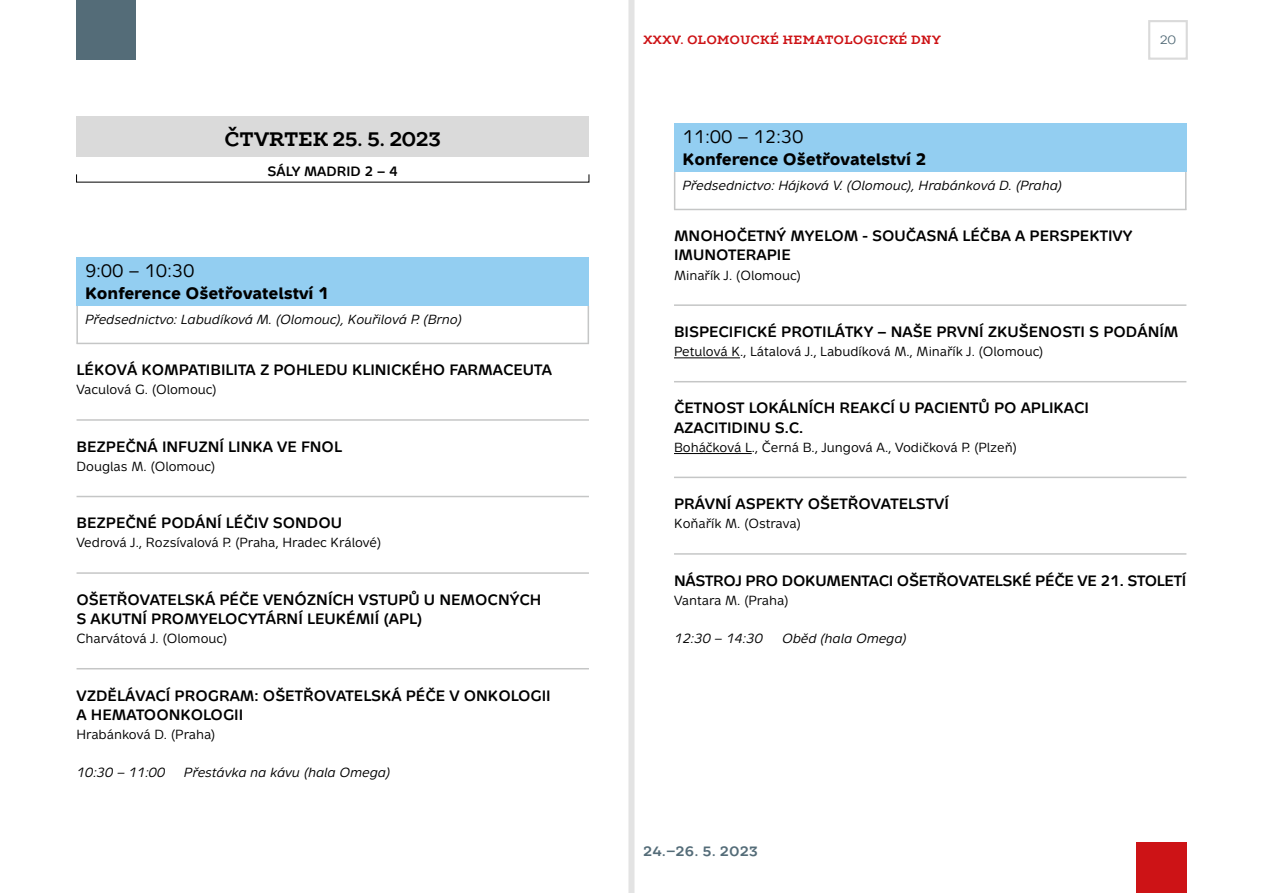
<style>
.page{position:relative;width:1263px;height:893px;background:#fff}
.page>*{position:absolute;margin:0;border:0;box-sizing:border-box;transform-origin:0 0}
.Datum{font:700 19.5px "TT Slabs";color:#000}
.Osetr_cas{font:18px "Metron";color:#000}
.Osetr_H1{font:700 16.5px "Metron";color:#000}
.Lekari_H2{font:700 15px/19.2px "Metron";color:#000}
.t1{font:700 13.5px "TT Slabs";letter-spacing:.05em;color:#546c78}
.Saly{font:700 13.5px "Metron";color:#000}
.Lekari_jmeno{font:13.2px "Metron";color:#000}
.Osetr_predsednictvo{font:italic 13.2px "Metron";color:#000}
.Obed_Prestavka{font:italic 13.2px "Metron";color:#000}
.t2{font:700 12px "TT Slabs";letter-spacing:.04em;color:#cd1316}
.t3{font:12px "TT Slabs";color:#546c78}
</style>
<div class="page">
<div style="left:1148px;top:20px;width:40px;height:40px;border:2px solid #dadada"></div>
<div style="left:77px;top:0;width:59px;height:60px;background:#546c78"></div>
<div style="left:1136px;top:843px;width:50px;height:50px;background:#cd1316"></div>
<div style="left:77px;top:116px;width:512px;height:41px;background:#dadada"></div>
<div style="left:77px;top:257px;width:512px;height:49px;background:#93cef1"></div>
<hr style="left:76px;top:306px;width:2px;height:38px;background:#c5c6c6">
<hr style="left:588px;top:306px;width:1px;height:38px;background:#c5c6c6">
<hr style="left:77px;top:343px;width:512px;height:1px;background:#c5c6c6">
<hr style="left:77px;top:419px;width:512px;height:2px;background:#c5c6c6">
<hr style="left:77px;top:496px;width:512px;height:1px;background:#c5c6c6">
<hr style="left:77px;top:572px;width:512px;height:2px;background:#c5c6c6">
<hr style="left:77px;top:668px;width:512px;height:1px;background:#c5c6c6">
<div style="left:674px;top:123px;width:512px;height:49px;background:#93cef1"></div>
<hr style="left:674px;top:172px;width:1px;height:38px;background:#c5c6c6">
<hr style="left:1185px;top:172px;width:1px;height:38px;background:#c5c6c6">
<hr style="left:674px;top:209px;width:512px;height:1px;background:#c5c6c6">
<hr style="left:674px;top:304px;width:512px;height:2px;background:#c5c6c6">
<hr style="left:674px;top:357px;width:66px;height:1px;background:#000">
<hr style="left:674px;top:381px;width:512px;height:1px;background:#c5c6c6">
<hr style="left:674px;top:453px;width:78px;height:1px;background:#000">
<hr style="left:674px;top:477px;width:512px;height:1px;background:#c5c6c6">
<hr style="left:674px;top:553px;width:512px;height:2px;background:#c5c6c6">
<div style="left:628px;top:0;width:6px;height:893px;background:#e3e3e3"></div>
<p class="Datum" style="left:225px;top:125px;width:217px">ČTVRTEK 25. 5. 2023</p>
<p class="Saly" style="left:268px;top:163px;width:132px">SÁLY MADRID 2 – 4</p>
<p class="Osetr_cas" style="left:85px;top:260px;width:111px">9:00 – 10:30</p>
<p class="Osetr_H1" style="left:85px;top:282px;width:246px">Konference Ošetřovatelství 1</p>
<p class="Osetr_predsednictvo" style="left:85px;top:312px;width:379px">Předsednictvo: Labudíková M. (Olomouc), Kouřilová P. (Brno)</p>
<p class="Lekari_H2" style="left:77px;top:360px;width:477px">LÉKOVÁ KOMPATIBILITA Z POHLEDU KLINICKÉHO FARMACEUTA</p>
<p class="Lekari_jmeno" style="left:77px;top:382px;width:142px">Vaculová G. (Olomouc)</p>
<p class="Lekari_H2" style="left:77px;top:437px;width:267px">BEZPEČNÁ INFUZNÍ LINKA VE FNOL</p>
<p class="Lekari_jmeno" style="left:77px;top:459px;width:140px">Douglas M. (Olomouc)</p>
<p class="Lekari_H2" style="left:77px;top:513px;width:267px">BEZPEČNÉ PODÁNÍ LÉČIV SONDOU</p>
<p class="Lekari_jmeno" style="left:77px;top:535px;width:306px">Vedrová J., Rozsívalová P. (Praha, Hradec Králové)</p>
<p class="Lekari_H2" style="left:77px;top:590px;width:466px">OŠETŘOVATELSKÁ PÉČE VENÓZNÍCH VSTUPŮ U NEMOCNÝCH<br>S AKUTNÍ PROMYELOCYTÁRNÍ LEUKÉMIÍ (APL)</p>
<p class="Lekari_jmeno" style="left:77px;top:631px;width:152px">Charvátová J. (Olomouc)</p>
<p class="Lekari_H2" style="left:77px;top:686px;width:476px">VZDĚLÁVACÍ PROGRAM: OŠETŘOVATELSKÁ PÉČE V ONKOLOGII<br>A HEMATOONKOLOGII</p>
<p class="Lekari_jmeno" style="left:77px;top:726px;width:141px">Hrabánková D. (Praha)</p>
<p class="Obed_Prestavka" style="left:77px;top:765px;width:90px">10:30 – 11:00</p>
<p class="Obed_Prestavka" style="left:184px;top:765px;width:208px">Přestávka na kávu (hala Omega)</p>
<p class="t2" style="left:643px;top:32px;width:299px">XXXV. OLOMOUCKÉ HEMATOLOGICKÉ DNY</p>
<p class="t3" style="left:1160px;top:32px;width:17px">20</p>
<p class="Osetr_cas" style="left:682px;top:126px;width:123px">11:00 – 12:30</p>
<p class="Osetr_H1" style="left:682px;top:148px;width:246px">Konference Ošetřovatelství 2</p>
<p class="Osetr_predsednictvo" style="left:682px;top:178px;width:381px">Předsednictvo: Hájková V. (Olomouc), Hrabánková D. (Praha)</p>
<p class="Lekari_H2" style="left:674px;top:226px;width:460px">MNOHOČETNÝ MYELOM - SOUČASNÁ LÉČBA A PERSPEKTIVY<br>IMUNOTERAPIE</p>
<p class="Lekari_jmeno" style="left:674px;top:267px;width:129px">Minařík J. (Olomouc)</p>
<p class="Lekari_H2" style="left:674px;top:322px;width:506px">BISPECIFICKÉ PROTILÁTKY – NAŠE PRVNÍ ZKUŠENOSTI S PODÁNÍM</p>
<p class="Lekari_jmeno" style="left:674px;top:344px;width:371px">Petulová K., Látalová J., Labudíková M., Minařík J. (Olomouc)</p>
<p class="Lekari_H2" style="left:674px;top:399px;width:417px">ČETNOST LOKÁLNÍCH REAKCÍ U PACIENTŮ PO APLIKACI<br>AZACITIDINU S.C.</p>
<p class="Lekari_jmeno" style="left:674px;top:439px;width:344px">Boháčková L., Černá B., Jungová A., Vodičková P. (Plzeň)</p>
<p class="Lekari_H2" style="left:674px;top:494px;width:276px">PRÁVNÍ ASPEKTY OŠETŘOVATELSTVÍ</p>
<p class="Lekari_jmeno" style="left:674px;top:516px;width:129px">Koňařík M. (Ostrava)</p>
<p class="Lekari_H2" style="left:674px;top:571px;width:514px">NÁSTROJ PRO DOKUMENTACI OŠETŘOVATELSKÉ PÉČE VE 21. STOLETÍ</p>
<p class="Lekari_jmeno" style="left:674px;top:593px;width:116px">Vantara M. (Praha)</p>
<p class="Obed_Prestavka" style="left:674px;top:631px;width:90px">12:30 – 14:30</p>
<p class="Obed_Prestavka" style="left:782px;top:631px;width:126px">Oběd (hala Omega)</p>
<p class="t1" style="left:643px;top:842px;width:116px">24.–26. 5. 2023</p>
</div>
